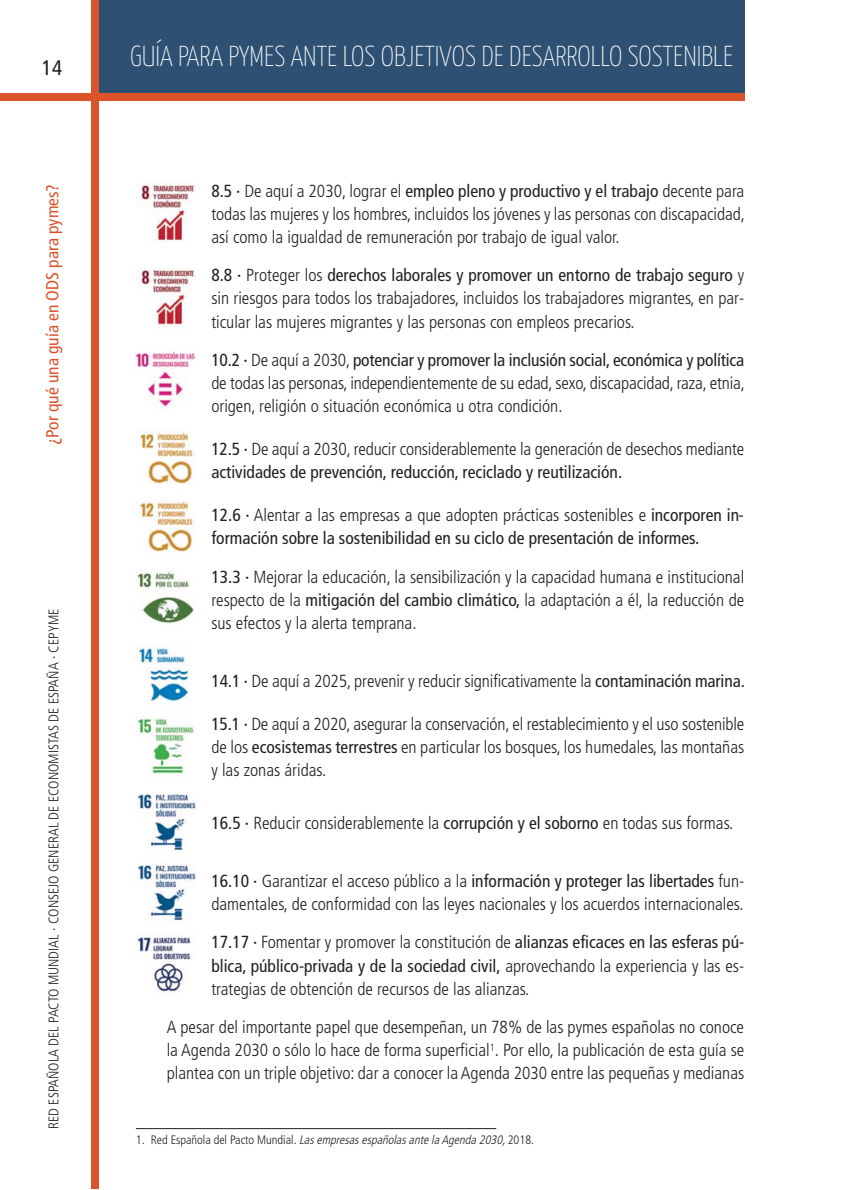
<style>
.page{position:relative;width:842px;height:1190px;background:#fff}
.page>*{position:absolute;margin:0;border:0;box-sizing:border-box;transform-origin:0 0}
.t1{font:100 28.88px "Yanone Kaffeesatz";color:#fff}
.t2{font:condensed 21px "Frutiger";color:#231f20}
.t3{font:300 condensed 17.5px/23.3px "Frutiger";color:#231f20;text-align:justify}
.t4{font:condensed 17.5px/23.3px "Frutiger";color:#231f20}
.t5{font:condensed 17.5px "Frutiger";color:#da522b}
.t6{font:300 condensed 14px "Frutiger";color:#231f20}
.t7{font:italic 300 condensed 12.25px "Frutiger";color:#231f20}
.s1{font-weight:400}
.s2{font-weight:300}
.s3{font-style:normal}
</style>
<div class="page">
<div style="left:99px;top:0;width:645px;height:96px;background:#2d5073"></div>
<div style="left:0;top:93px;width:744px;height:7px;background:#db522b"></div>
<div style="left:92px;top:0;width:7px;height:1188px;background:#db522b"></div>
<img style="left:137px;top:183px;width:59px;height:59px">
<img style="left:137px;top:268px;width:59px;height:61px">
<img style="left:136px;top:351px;width:60px;height:58px">
<img style="left:137px;top:430px;width:58px;height:54px">
<img style="left:137px;top:499px;width:58px;height:53px">
<img style="left:136px;top:570px;width:58px;height:53px">
<img style="left:136px;top:647px;width:53px;height:57px">
<img style="left:136px;top:716px;width:58px;height:58px">
<img style="left:137px;top:792px;width:59px;height:59px">
<img style="left:137px;top:862px;width:59px;height:59px">
<img style="left:137px;top:935px;width:54px;height:59px">
<hr style="left:136px;top:1128px;width:360px;height:1px;background:#231f20">
<p class="t2" style="left:42px;top:59px;width:22px">14</p>
<h1 class="t1" style="left:130px;top:45px;width:604px">GUÍA PARA PYMES ANTE LOS OBJETIVOS DE DESARROLLO SOSTENIBLE</h1>
<p class="t5" style="left:45px;top:445px;width:263px;rotate:-90deg">¿Por qué una guía en ODS para pymes?</p>
<p class="t3" style="left:211px;top:180px;width:535px"><span class="s1">8.5 ·</span> De aquí a 2030, lograr el <span class="s1">empleo pleno y productivo y el trabajo</span> decente para todas las mujeres y los hombres, incluidos los jóvenes y las personas con discapacidad, así como la igualdad de remuneración por trabajo de igual valor.</p>
<p class="t3" style="left:211px;top:265px;width:534px"><span class="s1">8.8 ·</span> Proteger los <span class="s1">derechos laborales y promover un entorno de trabajo seguro</span> y sin riesgos para todos los trabajadores, incluidos los trabajadores migrantes, en par&shy;ticular las mujeres migrantes y las personas con empleos precarios.</p>
<p class="t3" style="left:211px;top:349px;width:535px"><span class="s1">10.2 ·</span> De aquí a 2030, <span class="s1">potenciar y promover la inclusión social, económica y política </span>de todas las personas, independientemente de su edad, sexo, discapacidad, raza, etnia, origen, religión o situación económica u otra condición.</p>
<p class="t3" style="left:211px;top:439px;width:534px"><span class="s1">12.5 ·</span> De aquí a 2030, reducir considerablemente la generación de desechos mediante <span class="s1">actividades de prevención, reducción, reciclado y reutilización.</span></p>
<p class="t4" style="left:211px;top:505px;width:534px">12.6 · <span class="s2">Alentar a las empresas a que adopten prácticas sostenibles e</span> incorporen in&shy;formación sobre la sostenibilidad en su ciclo de presentación de informes.</p>
<p class="t3" style="left:211px;top:566px;width:534px"><span class="s1">13.3 ·</span> Mejorar la educación, la sensibilización y la capacidad humana e institucional respecto de la <span class="s1">mitigación del cambio climático,</span> la adaptación a él, la reducción de sus efectos y la alerta temprana.</p>
<p class="t6" style="left:48px;top:1129px;width:522px;rotate:-90deg">RED ESPAÑOLA DEL PACTO MUNDIAL · CONSEJO GENERAL DE ECONOMISTAS DE ESPAÑA · CEPYME</p>
<p class="t3" style="left:211px;top:671px;width:535px"><span class="s1">14.1 ·</span> De aquí a 2025, prevenir y reducir significativamente la <span class="s1">contaminación marina.</span></p>
<p class="t3" style="left:211px;top:714px;width:534px"><span class="s1">15.1 ·</span> De aquí a 2020, asegurar la conservación, el restablecimiento y el uso sostenible de los <span class="s1">ecosistemas terrestres</span> en particular los bosques, los humedales, las montañas y las zonas áridas.</p>
<p class="t3" style="left:211px;top:813px;width:523px"><span class="s1">16.5 ·</span> Reducir considerablemente la <span class="s1">corrupción y el soborno</span> en todas sus formas.</p>
<p class="t3" style="left:211px;top:871px;width:534px"><span class="s1">16.10 ·</span> Garantizar el acceso público a la <span class="s1">información y proteger las libertades</span> fun&shy;damentales, de conformidad con las leyes nacionales y los acuerdos internacionales.</p>
<p class="t3" style="left:211px;top:932px;width:534px"><span class="s1">17.17 ·</span> Fomentar y promover la constitución de <span class="s1">alianzas eficaces en las esferas pú&shy;blica, público-privada y de la sociedad civil,</span> aprovechando la experiencia y las es&shy;trategias de obtención de recursos de las alianzas.</p>
<p class="t3" style="left:167px;top:1017px;width:579px">A pesar del importante papel que desempeñan, un 78% de las pymes españolas no conoce la Agenda 2030 o sólo lo hace de forma superficial<sup>1</sup>. Por ello, la publicación de esta guía se plantea con un triple objetivo: dar a conocer la Agenda 2030 entre las pequeñas y medianas</p>
<p class="t7" style="left:136px;top:1135px;width:400px"><span class="s3">1 . R e d E s p a ñ o l a d e l Pa ct o M u n d i a l .</span> Lasempresasespañolasante la Agenda 2030,<span class="s3">2 0 1 8 .</span></p>
</div>
